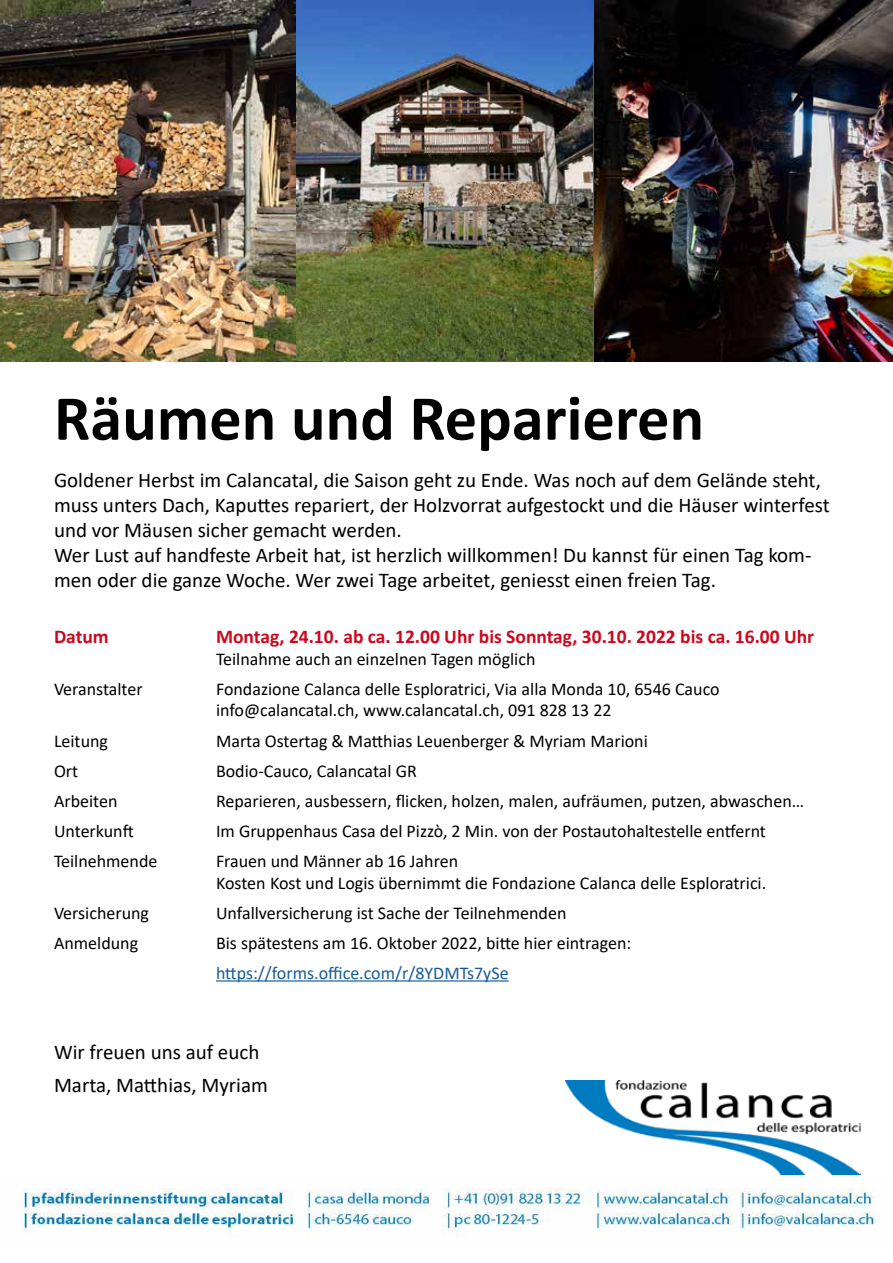
<style>
.page{position:relative;width:893px;height:1263px;background:#fff}
.page>*{position:absolute;margin:0;border:0;box-sizing:border-box;transform-origin:0 0}
.t1{font:700 64.5px "Calibri";color:#000}
.t2{font:21px/25.2px "Calibri";color:#000}
.t3{font:700 19.5px "Calibri";color:#cd071e}
.t4{font:18px/21.6px "Calibri";color:#000}
.t5{font:18px "Calibri";color:#165b9a}
</style>
<div class="page">
<hr style="left:216px;top:980px;width:293px;height:1px;background:#165b9a">
<img style="left:0;top:0;width:348px;height:361px">
<img style="left:23px;top:1188px;width:852px;height:49px">
<img style="left:566px;top:1080px;width:294px;height:95px">
<img style="left:595px;top:0;width:297px;height:361px">
<img style="left:296px;top:1px;width:296px;height:360px">
<h1 class="t1" style="left:54px;top:373px;width:652px">Räumen und Reparieren</h1>
<p class="t2" style="left:54px;top:466px;width:777px">Goldener Herbst im Calancatal, die Saison geht zu Ende. Was noch auf dem Gelände steht, muss unters Dach, Kaputtes repariert, der Holzvorrat aufgestockt und die Häuser winterfest und vor Mäusen sicher gemacht werden.<br>Wer Lust auf handfeste Arbeit hat, ist herzlich willkommen! Du kannst für einen Tag kom&shy;men oder die ganze Woche. Wer zwei Tage arbeitet, geniesst einen freien Tag.</p>
<p class="t3" style="left:54px;top:623px;width:56px">Datum</p>
<p class="t3" style="left:216px;top:623px;width:600px">Montag, 24.10. ab ca. 12.00 Uhr bis Sonntag, 30.10. 2022 bis ca. 16.00 Uhr</p>
<p class="t4" style="left:216px;top:647px;width:321px">Teilnahme auch an einzelnen Tagen möglich</p>
<p class="t4" style="left:54px;top:678px;width:90px">Veranstalter</p>
<p class="t4" style="left:216px;top:678px;width:505px">Fondazione Calanca delle Esploratrici, Via alla Monda 10, 6546 Cauco info@calancatal.ch, www.calancatal.ch, 091 828 13 22</p>
<p class="t4" style="left:54px;top:729px;width:56px">Leitung</p>
<p class="t4" style="left:216px;top:729px;width:433px">Marta Ostertag &amp; Matthias Leuenberger &amp; Myriam Marioni</p>
<p class="t4" style="left:54px;top:759px;width:26px">Ort</p>
<p class="t4" style="left:216px;top:759px;width:202px">Bodio-Cauco, Calancatal GR</p>
<p class="t4" style="left:54px;top:789px;width:65px">Arbeiten</p>
<p class="t4" style="left:216px;top:789px;width:590px">Reparieren, ausbessern, flicken, holzen, malen, aufräumen, putzen, abwaschen…</p>
<p class="t4" style="left:54px;top:820px;width:81px">Unterkunft</p>
<p class="t4" style="left:216px;top:820px;width:551px">Im Gruppenhaus Casa del Pizzò, 2 Min. von der Postautohaltestelle entfernt</p>
<p class="t4" style="left:54px;top:850px;width:105px">Teilnehmende</p>
<p class="t4" style="left:216px;top:850px;width:552px">Frauen und Männer ab 16 Jahren<br>Kosten Kost und Logis übernimmt die Fondazione Calanca delle Esploratrici.</p>
<p class="t4" style="left:54px;top:901px;width:97px">Versicherung</p>
<p class="t4" style="left:216px;top:901px;width:352px">Unfallversicherung ist Sache der Teilnehmenden</p>
<p class="t4" style="left:54px;top:931px;width:86px">Anmeldung</p>
<p class="t4" style="left:216px;top:931px;width:417px">Bis spätestens am 16. Oktober 2022, bitte hier eintragen:</p>
<p class="t5" style="left:216px;top:960px;width:294px">https://forms.office.com/r/8YDMTs7ySe</p>
<p class="t2" style="left:54px;top:1036px;width:215px;line-height:32.4px">Wir freuen uns auf euch<br>Marta, Matthias, Myriam</p>
</div>
